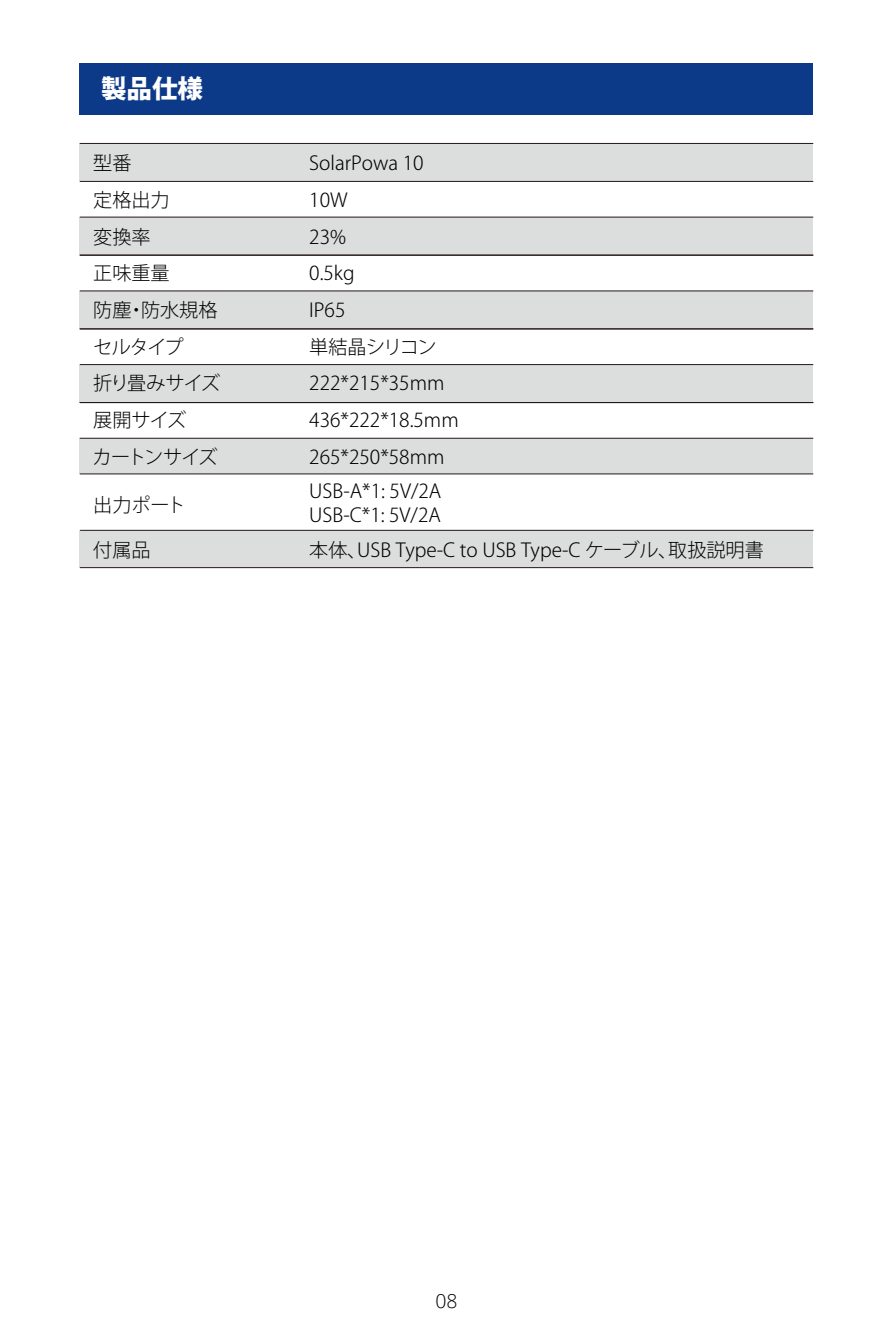
<style>
.page{position:relative;width:893px;height:1340px;background:#fff}
.page>*{position:absolute;margin:0;border:0;box-sizing:border-box;transform-origin:0 0}
.t1{font:800 25.43px "Koz Go Pr 6 N";color:#fff}
.t2{font:300 19.12px/24.1px "Koz Go Pr 6 N";color:#000}
.t3{font:300 19.12px "Koz Go Pr 6 N";letter-spacing:-.07em;color:#000}
.t4{font:300 19.12px "Koz Go Pr 6 N";letter-spacing:-.05em;color:#000}
.t5{font:300 19.12px "Open Sans";color:#000}
</style>
<div class="page">
<div style="left:80px;top:64px;width:733px;height:51px;background:#0d3989"></div>
<div style="left:80px;top:143px;width:733px;height:38px;background:#dcdddd"></div>
<div style="left:80px;top:217px;width:733px;height:38px;background:#dcdddd"></div>
<hr style="left:80px;top:181px;width:733px;height:1px;background:#231815">
<hr style="left:80px;top:217px;width:733px;height:1px;background:#231815">
<hr style="left:80px;top:143px;width:733px;height:1px;background:#231815">
<div style="left:80px;top:291px;width:733px;height:38px;background:#dcdddd"></div>
<hr style="left:80px;top:255px;width:733px;height:1px;background:#231815">
<hr style="left:80px;top:290px;width:733px;height:1px;background:#231815">
<div style="left:80px;top:364px;width:733px;height:38px;background:#dcdddd"></div>
<hr style="left:80px;top:328px;width:733px;height:1px;background:#231815">
<hr style="left:80px;top:364px;width:733px;height:1px;background:#231815">
<div style="left:80px;top:438px;width:733px;height:36px;background:#dcdddd"></div>
<div style="left:80px;top:530px;width:733px;height:37px;background:#dcdddd"></div>
<hr style="left:80px;top:402px;width:733px;height:1px;background:#231815">
<hr style="left:80px;top:438px;width:733px;height:1px;background:#231815">
<hr style="left:80px;top:567px;width:733px;height:1px;background:#231815">
<hr style="left:80px;top:473px;width:733px;height:1px;background:#231815">
<hr style="left:80px;top:530px;width:734px;height:1px;background:#231815">
<h1 class="t1" style="left:101px;top:75px;width:104px">製品仕様</h1>
<p class="t2" style="left:93px;top:152px;width:40px">型番</p>
<p class="t2" style="left:309px;top:152px;width:116px">SolarPowa 10</p>
<p class="t2" style="left:93px;top:188px;width:78px">定格出力</p>
<p class="t2" style="left:309px;top:188px;width:40px">10W</p>
<p class="t2" style="left:93px;top:225px;width:59px">変換率</p>
<p class="t2" style="left:309px;top:225px;width:38px">23%</p>
<p class="t2" style="left:93px;top:262px;width:78px">正味重量</p>
<p class="t2" style="left:309px;top:262px;width:47px">0.5kg</p>
<p class="t2" style="left:93px;top:298px;width:126px">防塵・防水規格</p>
<p class="t2" style="left:309px;top:298px;width:38px">IP65</p>
<p class="t2" style="left:93px;top:335px;width:92px">セルタイプ</p>
<p class="t4" style="left:309px;top:336px;width:129px">単結晶シリコン</p>
<p class="t3" style="left:93px;top:372px;width:129px">折り畳みサイズ</p>
<p class="t2" style="left:309px;top:372px;width:137px">222*215*35mm</p>
<p class="t2" style="left:93px;top:408px;width:94px">展開サイズ</p>
<p class="t2" style="left:309px;top:408px;width:151px">436*222*18.5mm</p>
<p class="t3" style="left:93px;top:446px;width:127px">カートンサイズ</p>
<p class="t2" style="left:309px;top:445px;width:137px">265*250*58mm</p>
<p class="t2" style="left:93px;top:493px;width:94px">出力ポート</p>
<p class="t2" style="left:309px;top:479px;width:134px">USB-A*1: 5V/2A<br>USB-C*1: 5V/2A</p>
<p class="t2" style="left:93px;top:538px;width:59px">付属品</p>
<p class="t2" style="left:309px;top:538px;width:456px">本体、USB Type-C to USB Type-C ケーブル、取扱説明書</p>
<p class="t5" style="left:435px;top:1288px;width:24px">08</p>
</div>
